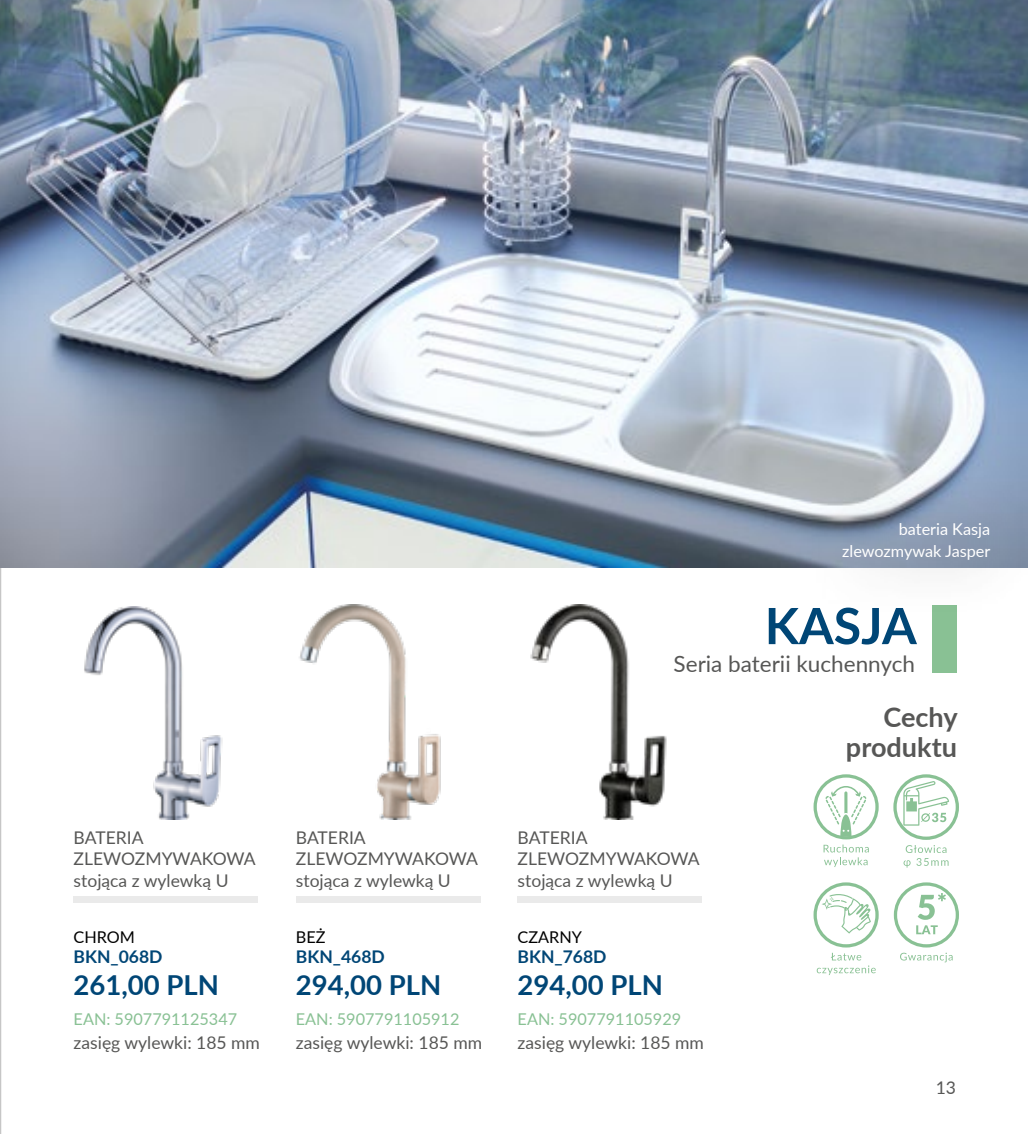
<style>
.page{position:relative;width:1028px;height:1134px;background:#fff}
.page>*{position:absolute;margin:0;border:0;box-sizing:border-box;transform-origin:0 0}
.t1{font:700 50px "Lato";color:#004676}
.t2{font:700 27.5px "Lato";color:#004676}
.t3{font:700 27px/30px "Lato";color:#575756;text-align:right}
.t4{font:22.5px "Lato";color:#575756}
.t5{font:17.5px/22px "Lato";color:#575756}
.t6{font:700 17.5px "Lato";color:#004676}
.t7{font:16.25px "Lato";color:#89c194}
.t8{font:16.25px/21.2px "Lato";color:#fff;text-align:right}
.t9{font:16.25px "Lato";color:#000}
</style>
<div class="page">
<hr style="left:0;top:0;width:1px;height:1134px;background:#c6c6c6">
<img style="left:84px;top:607px;width:139px;height:213px">
<img style="left:299px;top:604px;width:142px;height:216px">
<img style="left:530px;top:604px;width:137px;height:216px">
<svg style="left:893px;top:774px;width:66px;height:94px"></svg>
<div style="left:74px;top:896px;width:184px;height:7px;background:#eaeaea"></div>
<div style="left:296px;top:896px;width:184px;height:7px;background:#eaeaea"></div>
<div style="left:517px;top:896px;width:185px;height:6px;background:#eaeaea"></div>
<div style="left:932px;top:605px;width:25px;height:67px;background:#89c194"></div>
<svg style="left:813px;top:774px;width:65px;height:93px"></svg>
<svg style="left:813px;top:882px;width:65px;height:65px"></svg>
<svg style="left:816px;top:953px;width:59px;height:22px"></svg>
<svg style="left:900px;top:953px;width:52px;height:9px"></svg>
<svg style="left:893px;top:882px;width:66px;height:65px"></svg>
<img style="left:0;top:0;width:1028px;height:567px">
<div style="left:793px;top:466px;width:235px;height:151px;background:#000;opacity:.75"></div>
<p class="t5" style="left:74px;top:826px;width:184px">BATERIA<br>ZLEWOZMYWAKOWA stojąca z wylewką U</p>
<p class="t9" style="left:74px;top:925px;width:63px">CHROM</p>
<p class="t6" style="left:74px;top:943px;width:90px">BKN_068D</p>
<h2 class="t2" style="left:74px;top:965px;width:147px">261,00 PLN</h2>
<p class="t7" style="left:74px;top:1008px;width:165px">EAN: 5907791125347</p>
<p class="t5" style="left:74px;top:1030px;width:188px">zasięg wylewki: 185 mm</p>
<p class="t5" style="left:296px;top:825px;width:184px">BATERIA<br>ZLEWOZMYWAKOWA stojąca z wylewką U</p>
<p class="t9" style="left:296px;top:925px;width:31px">BEŻ</p>
<p class="t6" style="left:296px;top:943px;width:90px">BKN_468D</p>
<h2 class="t2" style="left:296px;top:965px;width:147px">294,00 PLN</h2>
<p class="t7" style="left:296px;top:1008px;width:165px">EAN: 5907791105912</p>
<p class="t5" style="left:296px;top:1030px;width:188px">zasięg wylewki: 185 mm</p>
<p class="t8" style="left:842px;top:518px;width:150px">bateria Kasja zlewozmywak Jasper</p>
<h1 class="t1" style="left:764px;top:589px;width:153px">KASJA</h1>
<p class="t4" style="left:673px;top:647px;width:243px">Seria baterii kuchennych</p>
<p class="t5" style="left:517px;top:825px;width:184px">BATERIA<br>ZLEWOZMYWAKOWA stojąca z wylewką U</p>
<p class="t9" style="left:517px;top:925px;width:66px">CZARNY</p>
<p class="t6" style="left:517px;top:943px;width:90px">BKN_768D</p>
<h2 class="t2" style="left:517px;top:965px;width:147px">294,00 PLN</h2>
<p class="t7" style="left:517px;top:1008px;width:165px">EAN: 5907791105929</p>
<p class="t5" style="left:517px;top:1030px;width:188px">zasięg wylewki: 185 mm</p>
<h3 class="t3" style="left:846px;top:701px;width:113px">Cechy produktu</h3>
<p class="t5" style="left:935px;top:1076px;width:22px">13</p>
</div>
